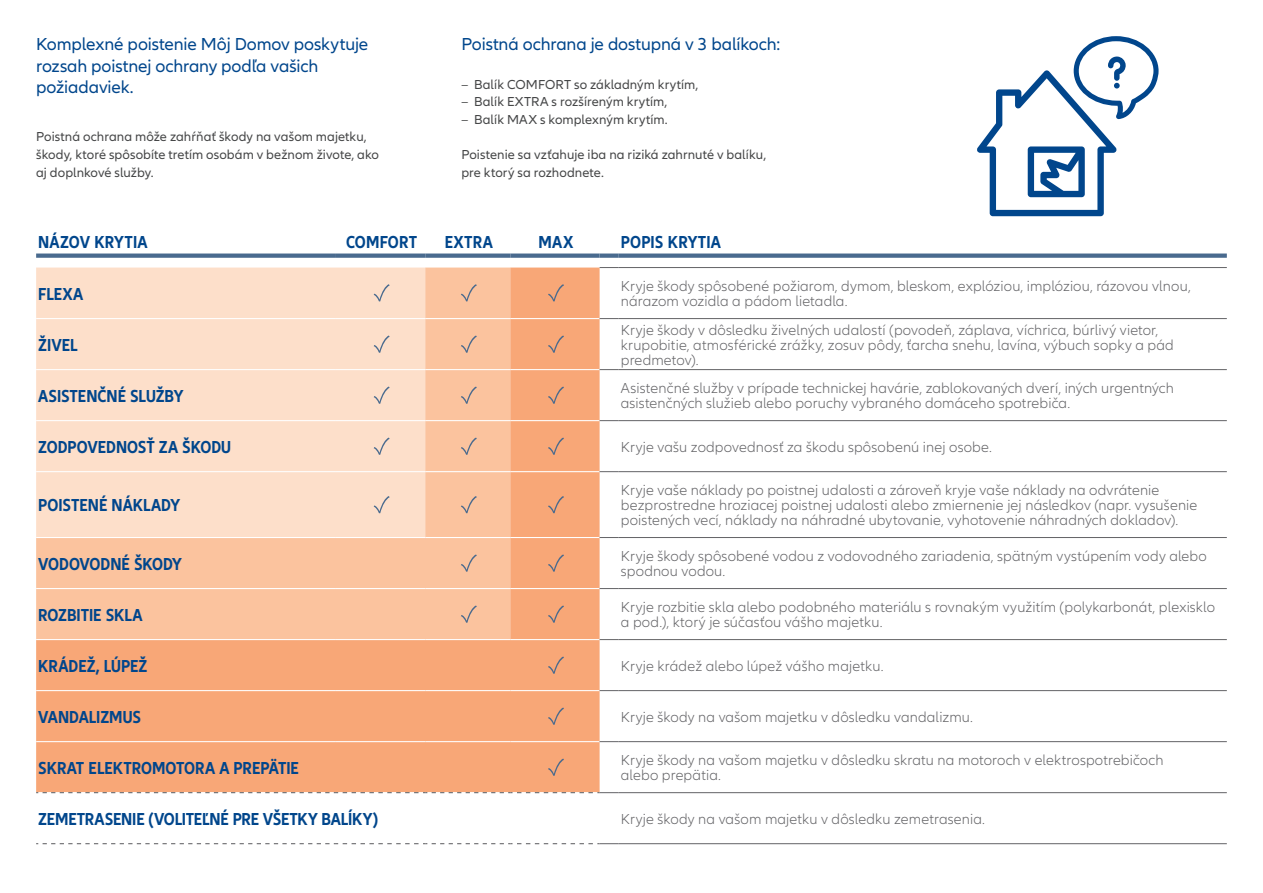
<style>
.page{position:relative;width:1263px;height:893px;background:#fff}
.page>*{position:absolute;margin:0;border:0;box-sizing:border-box;transform-origin:0 0}
.t1{font:700 condensed 18px "Allianz Neo";letter-spacing:-.005em;color:#01468c}
.t2{font:18px/21.6px "Allianz Neo";letter-spacing:-.005em;color:#01468c}
.t3{font:300 15px/15px "Allianz Neo";letter-spacing:.01em;color:#636366}
.t4{font:13.5px/17.5px "Allianz Neo";letter-spacing:.005em;color:#454647}
</style>
<div class="page">
<svg style="left:977px;top:36px;width:181px;height:180px"></svg>
<svg style="left:36px;top:268px;width:564px;height:524px"></svg>
<hr style="left:36px;top:318px;width:300px;height:1px;background:#fff">
<hr style="left:336px;top:318px;width:89px;height:1px;background:#fff">
<hr style="left:425px;top:318px;width:85px;height:1px;background:#fff">
<hr style="left:510px;top:318px;width:90px;height:1px;background:#fff">
<hr style="left:36px;top:369px;width:300px;height:1px;background:#fff">
<hr style="left:336px;top:369px;width:89px;height:1px;background:#fff">
<hr style="left:425px;top:369px;width:85px;height:1px;background:#fff">
<hr style="left:510px;top:369px;width:90px;height:1px;background:#fff">
<hr style="left:36px;top:420px;width:300px;height:1px;background:#fff">
<hr style="left:336px;top:420px;width:89px;height:1px;background:#fff">
<hr style="left:425px;top:420px;width:85px;height:1px;background:#fff">
<hr style="left:510px;top:420px;width:90px;height:1px;background:#fff">
<hr style="left:36px;top:471px;width:300px;height:1px;background:#fff">
<hr style="left:336px;top:471px;width:89px;height:1px;background:#fff">
<hr style="left:425px;top:471px;width:85px;height:1px;background:#fff">
<hr style="left:510px;top:471px;width:90px;height:1px;background:#fff">
<hr style="left:36px;top:537px;width:300px;height:1px;background:#fff">
<hr style="left:336px;top:537px;width:89px;height:1px;background:#fff">
<hr style="left:425px;top:537px;width:85px;height:1px;background:#fff">
<hr style="left:510px;top:537px;width:90px;height:1px;background:#fff">
<hr style="left:36px;top:588px;width:300px;height:1px;background:#fff">
<hr style="left:336px;top:588px;width:89px;height:1px;background:#fff">
<hr style="left:425px;top:588px;width:85px;height:1px;background:#fff">
<hr style="left:510px;top:588px;width:90px;height:1px;background:#fff">
<hr style="left:36px;top:639px;width:300px;height:1px;background:#fff">
<hr style="left:336px;top:639px;width:89px;height:1px;background:#fff">
<hr style="left:425px;top:639px;width:85px;height:1px;background:#fff">
<hr style="left:510px;top:639px;width:90px;height:1px;background:#fff">
<hr style="left:36px;top:690px;width:300px;height:1px;background:#fff">
<hr style="left:336px;top:690px;width:89px;height:1px;background:#fff">
<hr style="left:425px;top:690px;width:85px;height:1px;background:#fff">
<hr style="left:510px;top:690px;width:90px;height:1px;background:#fff">
<hr style="left:36px;top:741px;width:300px;height:1px;background:#fff">
<hr style="left:336px;top:741px;width:89px;height:1px;background:#fff">
<hr style="left:425px;top:741px;width:85px;height:1px;background:#fff">
<hr style="left:510px;top:741px;width:90px;height:1px;background:#fff">
<div style="left:36px;top:253px;width:300px;height:5px;background:#496a8e"></div>
<div style="left:336px;top:253px;width:89px;height:5px;background:#496a8e"></div>
<div style="left:425px;top:253px;width:85px;height:5px;background:#496a8e"></div>
<div style="left:510px;top:253px;width:90px;height:5px;background:#496a8e"></div>
<div style="left:600px;top:253px;width:19px;height:5px;background:#496a8e"></div>
<div style="left:619px;top:253px;width:608px;height:5px;background:#496a8e"></div>
<svg style="left:600px;top:267px;width:19px;height:1px"></svg>
<hr style="left:619px;top:267px;width:608px;height:1px;background:#636366">
<svg style="left:600px;top:318px;width:19px;height:1px"></svg>
<hr style="left:619px;top:318px;width:608px;height:1px;background:#636366">
<svg style="left:600px;top:369px;width:19px;height:1px"></svg>
<hr style="left:619px;top:369px;width:608px;height:1px;background:#636366">
<svg style="left:600px;top:420px;width:19px;height:1px"></svg>
<hr style="left:619px;top:420px;width:608px;height:1px;background:#636366">
<svg style="left:600px;top:471px;width:19px;height:1px"></svg>
<hr style="left:619px;top:471px;width:608px;height:1px;background:#636366">
<svg style="left:600px;top:537px;width:19px;height:1px"></svg>
<hr style="left:619px;top:537px;width:608px;height:1px;background:#636366">
<svg style="left:600px;top:588px;width:19px;height:1px"></svg>
<hr style="left:619px;top:588px;width:608px;height:1px;background:#636366">
<svg style="left:600px;top:639px;width:19px;height:1px"></svg>
<hr style="left:619px;top:639px;width:608px;height:1px;background:#636366">
<svg style="left:600px;top:690px;width:19px;height:1px"></svg>
<hr style="left:619px;top:690px;width:608px;height:1px;background:#636366">
<svg style="left:600px;top:741px;width:19px;height:1px"></svg>
<hr style="left:619px;top:741px;width:608px;height:1px;background:#636366">
<svg style="left:36px;top:792px;width:583px;height:1px"></svg>
<hr style="left:619px;top:792px;width:608px;height:1px;background:#636366">
<svg style="left:36px;top:843px;width:583px;height:1px"></svg>
<hr style="left:619px;top:843px;width:608px;height:1px;background:#636366">
<svg style="left:374px;top:284px;width:16px;height:17px"></svg>
<svg style="left:461px;top:284px;width:16px;height:17px"></svg>
<svg style="left:548px;top:284px;width:16px;height:17px"></svg>
<svg style="left:374px;top:335px;width:16px;height:18px"></svg>
<svg style="left:461px;top:335px;width:16px;height:18px"></svg>
<svg style="left:548px;top:335px;width:16px;height:18px"></svg>
<svg style="left:374px;top:386px;width:16px;height:18px"></svg>
<svg style="left:461px;top:386px;width:16px;height:18px"></svg>
<svg style="left:548px;top:386px;width:16px;height:18px"></svg>
<svg style="left:374px;top:437px;width:16px;height:18px"></svg>
<svg style="left:461px;top:437px;width:16px;height:18px"></svg>
<svg style="left:548px;top:437px;width:16px;height:18px"></svg>
<svg style="left:374px;top:496px;width:16px;height:17px"></svg>
<svg style="left:461px;top:496px;width:16px;height:17px"></svg>
<svg style="left:548px;top:496px;width:16px;height:17px"></svg>
<svg style="left:461px;top:554px;width:16px;height:18px"></svg>
<svg style="left:548px;top:554px;width:16px;height:18px"></svg>
<svg style="left:461px;top:605px;width:16px;height:18px"></svg>
<svg style="left:548px;top:605px;width:16px;height:18px"></svg>
<svg style="left:548px;top:656px;width:16px;height:18px"></svg>
<svg style="left:548px;top:707px;width:16px;height:18px"></svg>
<svg style="left:548px;top:758px;width:16px;height:18px"></svg>
<p class="t2" style="left:36px;top:34px;width:334px">Komplexné poistenie Môj Domov poskytuje rozsah poistnej ochrany podľa vašich požiadaviek.</p>
<p class="t4" style="left:36px;top:129px;width:344px">Poistná ochrana môže zahŕňať škody na vašom majetku, škody, ktoré spôsobíte tretím osobám v bežnom živote, ako aj doplnkové služby.</p>
<p class="t2" style="left:461px;top:34px;width:320px">Poistná ochrana je dostupná v 3 balíkoch:</p>
<p class="t4" style="left:461px;top:76px;width:238px">– Balík COMFORT so základným krytím,</p>
<p class="t4" style="left:461px;top:93px;width:207px">– Balík EXTRA s rozšíreným krytím,</p>
<p class="t4" style="left:461px;top:111px;width:208px">– Balík MAX s komplexným krytím.</p>
<p class="t4" style="left:461px;top:146px;width:306px">Poistenie sa vzťahuje iba na riziká zahrnuté v balíku, pre ktorý sa rozhodnete.</p>
<p class="t1" style="left:38px;top:232px;width:111px">NÁZOV KRYTIA</p>
<p class="t1" style="left:346px;top:232px;width:73px">COMFORT</p>
<p class="t1" style="left:445px;top:232px;width:50px">EXTRA</p>
<p class="t1" style="left:539px;top:232px;width:36px">MAX</p>
<p class="t1" style="left:621px;top:232px;width:102px">POPIS KRYTIA</p>
<p class="t1" style="left:38px;top:283px;width:47px">FLEXA</p>
<p class="t3" style="left:621px;top:279px;width:571px">Kryje škody spôsobené požiarom, dymom, bleskom, explóziou, implóziou, rázovou vlnou, nárazom vozidla a pádom lietadla.</p>
<p class="t1" style="left:38px;top:335px;width:41px">ŽIVEL</p>
<p class="t3" style="left:621px;top:323px;width:554px">Kryje škody v dôsledku živelných udalostí (povodeň, záplava, víchrica, búrlivý vietor, krupobitie, atmosférické zrážky, zosuv pôdy, ťarcha snehu, lavína, výbuch sopky a pád predmetov).</p>
<p class="t1" style="left:38px;top:386px;width:147px">ASISTENČNÉ SLUŽBY</p>
<p class="t3" style="left:621px;top:381px;width:555px">Asistenčné služby v prípade technickej havárie, zablokovaných dverí, iných urgentných asistenčných služieb alebo poruchy vybraného domáceho spotrebiča.</p>
<p class="t1" style="left:38px;top:437px;width:194px">ZODPOVEDNOSŤ ZA ŠKODU</p>
<p class="t3" style="left:621px;top:440px;width:373px">Kryje vašu zodpovednosť za škodu spôsobenú inej osobe.</p>
<p class="t1" style="left:38px;top:495px;width:143px">POISTENÉ NÁKLADY</p>
<p class="t3" style="left:621px;top:483px;width:578px">Kryje vaše náklady po poistnej udalosti a zároveň kryje vaše náklady na odvrátenie bezprostredne hroziacej poistnej udalosti alebo zmiernenie jej následkov (napr. vysušenie poistených vecí, náklady na náhradné ubytovanie, vyhotovenie náhradných dokladov).</p>
<p class="t1" style="left:38px;top:553px;width:145px">VODOVODNÉ ŠKODY</p>
<p class="t3" style="left:621px;top:549px;width:587px">Kryje škody spôsobené vodou z vodovodného zariadenia, spätným vystúpením vody alebo spodnou vodou.</p>
<p class="t1" style="left:38px;top:604px;width:106px">ROZBITIE SKLA</p>
<p class="t3" style="left:621px;top:600px;width:596px">Kryje rozbitie skla alebo podobného materiálu s rovnakým využitím (polykarbonát, plexisklo a pod.), ktorý je súčasťou vášho majetku.</p>
<p class="t1" style="left:38px;top:656px;width:111px">KRÁDEŽ, LÚPEŽ</p>
<p class="t3" style="left:621px;top:659px;width:264px">Kryje krádež alebo lúpež vášho majetku.</p>
<p class="t1" style="left:38px;top:707px;width:104px">VANDALIZMUS</p>
<p class="t3" style="left:621px;top:710px;width:354px">Kryje škody na vašom majetku v dôsledku vandalizmu.</p>
<p class="t1" style="left:38px;top:758px;width:262px">SKRAT ELEKTROMOTORA A PREPÄTIE</p>
<p class="t3" style="left:621px;top:753px;width:544px">Kryje škody na vašom majetku v dôsledku skratu na motoroch v elektrospotrebičoch alebo prepätia.</p>
<p class="t1" style="left:38px;top:809px;width:341px">ZEMETRASENIE (VOLITEĽNÉ PRE VŠETKY BALÍKY)</p>
<p class="t3" style="left:621px;top:812px;width:366px">Kryje škody na vašom majetku v dôsledku zemetrasenia.</p>
</div>
